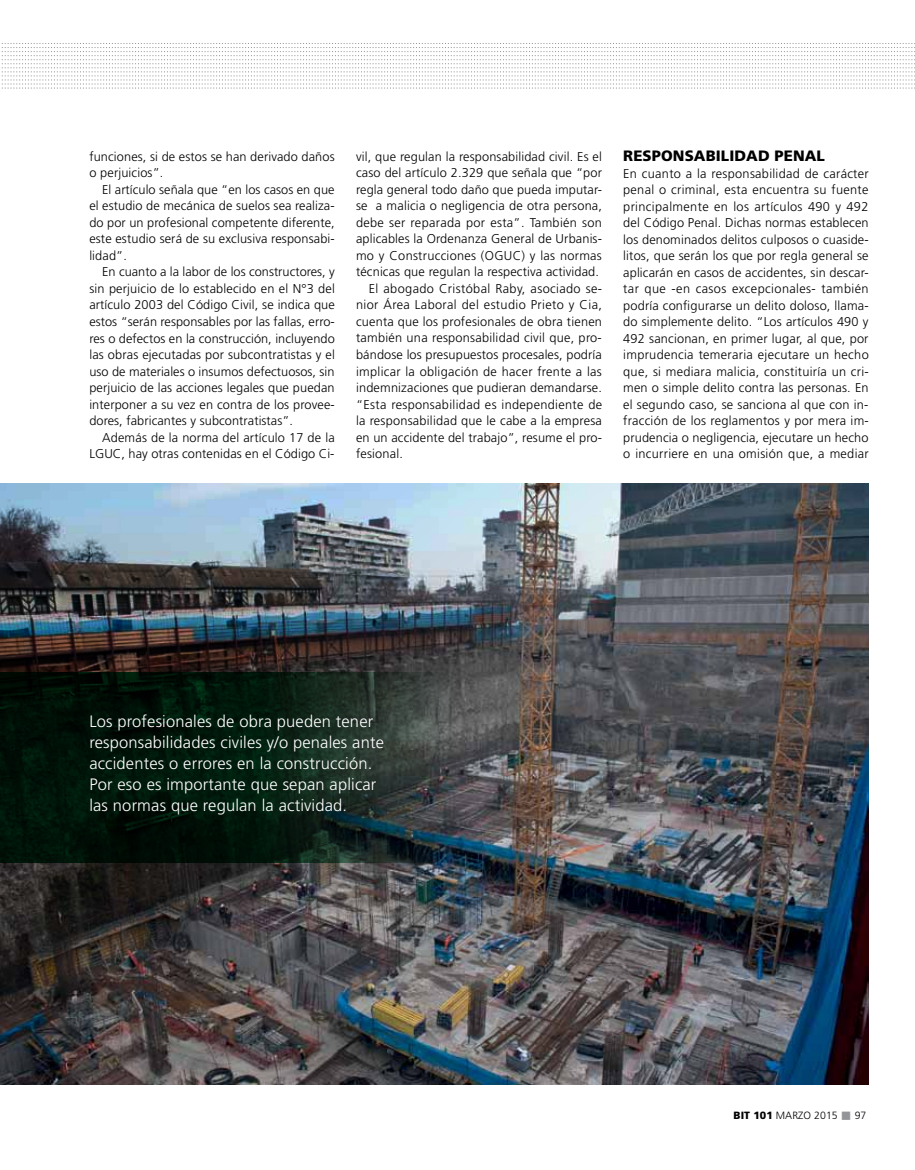
<style>
.page{position:relative;width:915px;height:1170px;background:#fff}
.page>*{position:absolute;margin:0;border:0;box-sizing:border-box;transform-origin:0 0}
.t1{font:300 16.5px/21px "Frutiger";letter-spacing:.01em;color:#fff}
.t2{font:900 15px "Frutiger";letter-spacing:.005em;color:#000}
.t3{font:300 12.75px/16.5px "Frutiger";letter-spacing:.01em;color:#000;text-align:justify}
.t4{font:300 12.75px "Frutiger";letter-spacing:.03em;color:#000}
.t5{font:300 10.5px "Frutiger";letter-spacing:.005em;color:#000}
.s1{font-weight:900}
.s2{color:#939598}
</style>
<div class="page">
<img style="left:0;top:484px;width:868px;height:600px">
<svg style="left:2px;top:43px;width:911px;height:46px"></svg>
<svg style="left:1px;top:671px;width:478px;height:191px;background:#11221a"></svg>
<p class="t3" style="left:89px;top:148px;width:247px">funciones, si de estos se han derivado daños o perjuicios”.</p>
<p class="t3" style="left:89px;top:181px;width:247px;text-indent:13px">El artículo señala que “en los casos en que el estudio de mecánica de suelos sea realiza&shy;do por un profesional competente diferente, este estudio será de su exclusiva responsabi&shy;lidad”.</p>
<p class="t3" style="left:89px;top:264px;width:247px;text-indent:13px">En cuanto a la labor de los constructores, y sin perjuicio de lo establecido en el N°3 del artículo 2003 del Código Civil, se indica que estos “serán responsables por las fallas, erro&shy;res o defectos en la construcción, incluyendo las obras ejecutadas por subcontratistas y el uso de materiales o insumos defectuosos, sin perjuicio de las acciones legales que puedan interponer a su vez en contra de los provee&shy;dores, fabricantes y subcontratistas”.</p>
<p class="t3" style="left:89px;top:429px;width:247px;text-align:right">Además de la norma del artículo 17 de la<br>LGUC, hay otras contenidas en el Código Ci-</p>
<p class="t3" style="left:356px;top:148px;width:247px">vil, que regulan la responsabilidad civil. Es el</p>
<p class="t3" style="left:356px;top:165px;width:247px">caso del artículo 2.329 que señala que “por</p>
<p class="t3" style="left:356px;top:181px;width:247px">regla general todo daño que pueda imputar-</p>
<p class="t3" style="left:356px;top:198px;width:247px">se a malicia o negligencia de otra persona,</p>
<p class="t3" style="left:356px;top:214px;width:247px">debe ser reparada por esta”. También son</p>
<p class="t3" style="left:356px;top:231px;width:247px">aplicables la Ordenanza General de Urbanis-</p>
<p class="t3" style="left:356px;top:247px;width:247px">mo y Construcciones (OGUC) y las normas</p>
<p class="t3" style="left:356px;top:264px;width:244px">técnicas que regulan la respectiva actividad.</p>
<p class="t4" style="left:369px;top:281px;width:235px">El abogado Cristóbal Raby, asociado se-</p>
<p class="t4" style="left:356px;top:298px;width:247px">nior Área Laboral del estudio Prieto y Cia,</p>
<p class="t3" style="left:356px;top:313px;width:247px">cuenta que los profesionales de obra tienen</p>
<p class="t3" style="left:356px;top:330px;width:247px">también una responsabilidad civil que, pro-</p>
<p class="t3" style="left:356px;top:346px;width:247px">bándose los presupuestos procesales, podría</p>
<p class="t3" style="left:356px;top:363px;width:247px">implicar la obligación de hacer frente a las</p>
<p class="t3" style="left:356px;top:379px;width:247px">indemnizaciones que pudieran demandarse.</p>
<p class="t3" style="left:356px;top:396px;width:247px">“Esta responsabilidad es independiente de</p>
<p class="t3" style="left:356px;top:412px;width:247px">la responsabilidad que le cabe a la empresa</p>
<p class="t3" style="left:356px;top:429px;width:247px">en un accidente del trabajo”, resume el pro-</p>
<p class="t3" style="left:356px;top:445px;width:48px">fesional.</p>
<p class="t2" style="left:623px;top:147px;width:203px">RESPONSABI LIDAD PENAL</p>
<p class="t3" style="left:623px;top:165px;width:247px">En cuanto a la responsabilidad de carácter penal o criminal, esta encuentra su fuente principalmente en los artículos 490 y 492 del Código Penal. Dichas normas establecen los denominados delitos culposos o cuaside&shy;litos, que serán los que por regla general se aplicarán en casos de accidentes, sin descar&shy;tar que -en casos excepcionales- también podría configurarse un delito doloso, llama&shy;do simplemente delito. “Los artículos 490 y 492 sancionan, en primer lugar, al que, por imprudencia temeraria ejecutare un hecho que, si mediara malicia, constituiría un cri&shy;men o simple delito contra las personas. En el segundo caso, se sanciona al que con in&shy;fracción de los reglamentos y por mera im&shy;prudencia o negligencia, ejecutare un hecho o incurriere en una omisión que, a mediar</p>
<p class="t1" style="left:89px;top:711px;width:296px">Los profesionales de obra pueden tener responsabilidades civiles y/o penales ante accidentes o errores en la construcción.<br>Por eso es importante que sepan aplicar las normas que regulan la actividad.</p>
<p class="t5" style="left:733px;top:1109px;width:134px"><span class="s1">BIT 101</span> marzo 2015 <span class="s2">■</span> 97</p>
</div>
